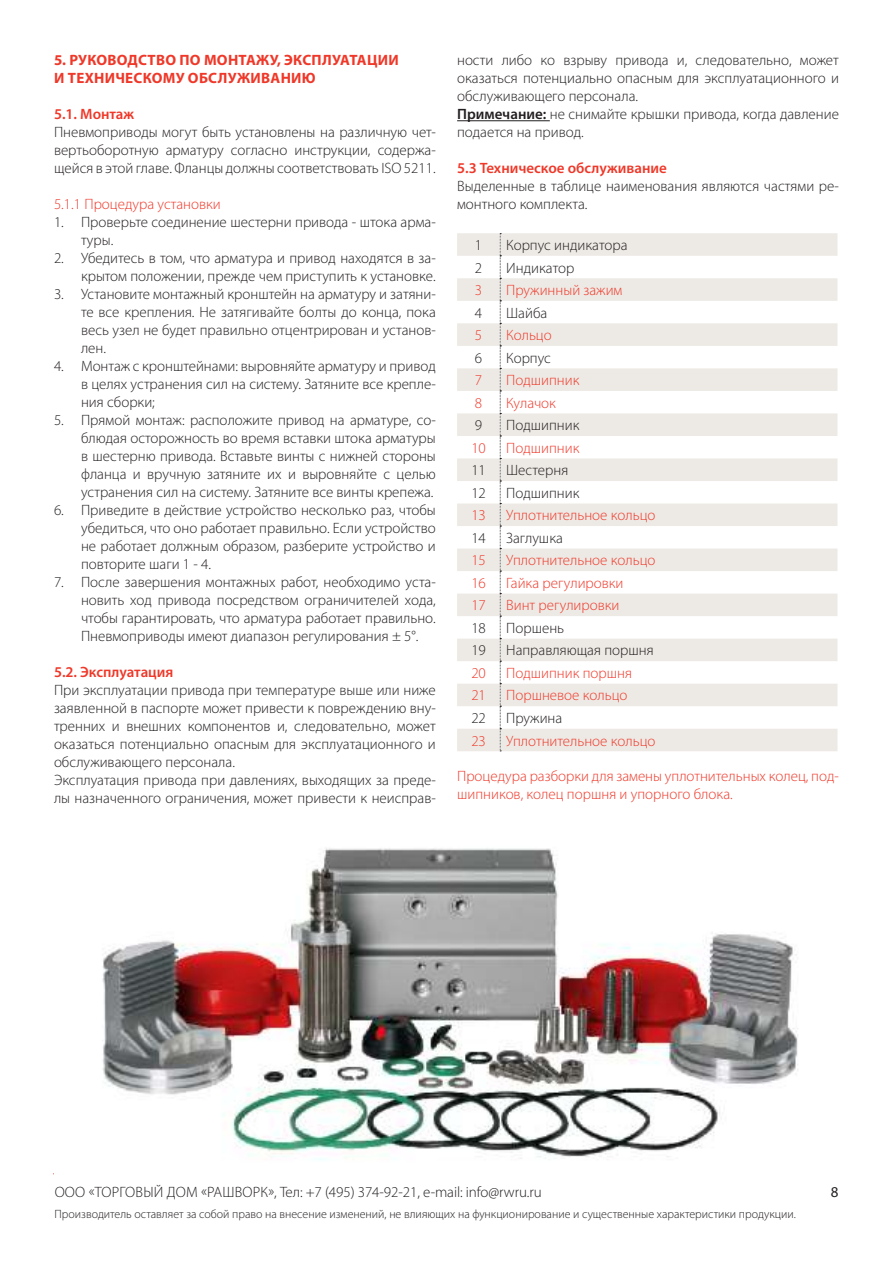
<style>
.page{position:relative;width:893px;height:1263px;background:#fff}
.page>*{position:absolute;margin:0;border:0;box-sizing:border-box;transform-origin:0 0}
.t1{font:300 15px/18px "Myriad Pro";color:#231f20;text-align:justify}
.t2{font:300 15px/18px "Myriad Pro";color:#ef3829}
.t3{font:700 15px/18px "Myriad Pro";letter-spacing:.02em;color:#ef3829}
.t4{font:600 15px "Myriad Pro";color:#ef3829}
.t5{font:15px "Myriad Pro";color:#231f20}
.t6{font:300 12px "Myriad Pro";color:#231f20}
.s1{font-weight:600}
</style>
<div class="page">
<hr style="left:53px;top:1173px;width:785px;height:1px;background:#ef3829">
<hr style="left:457px;top:120px;width:93px;height:1px;background:#231f20">
<svg style="left:457px;top:233px;width:380px;height:518px;fill:#edeae5"></svg>
<svg style="left:500px;top:233px;width:1px;height:518px"></svg>
<img style="left:54px;top:848px;width:784px;height:326px">
<p class="t3" style="left:54px;top:52px;width:346px">5. РУКОВОДСТВО ПО МОНТАЖУ, ЭКСПЛУАТАЦИИ<br>И ТЕХНИЧЕСКОМУ ОБСЛУЖИВАНИЮ</p>
<p class="t4" style="left:54px;top:107px;width:82px">5.1. Монтаж</p>
<p class="t1" style="left:54px;top:124px;width:383px">Пневмоприводы могут быть установлены на различную чет&shy;вертьоборотную арматуру согласно инструкции, содержа&shy;щейся в этой главе. Фланцы должны соответствовать ISO 5211.</p>
<p class="t2" style="left:54px;top:196px;width:168px">5.1.1 Процедура установки</p>
<p class="t1" style="left:81px;top:214px;width:356px;text-indent:-27px">1. Проверьте соединение шестерни привода - штока арма&shy;туры.</p>
<p class="t1" style="left:54px;top:250px;width:383px;text-align:right">2. Убедитесь в том, что арматура и привод находятся в за&shy;крытом положении, прежде чем приступить к установке.</p>
<p class="t1" style="left:81px;top:286px;width:356px;text-indent:-27px">3. Установите монтажный кронштейн на арматуру и затяни&shy;те все крепления. Не затягивайте болты до конца, пока весь узел не будет правильно отцентрирован и установ&shy;лен.</p>
<p class="t1" style="left:81px;top:358px;width:356px;text-indent:-27px">4. Монтаж с кронштейнами: выровняйте арматуру и привод в целях устранения сил на систему. Затяните все крепле&shy;ния сборки;</p>
<p class="t1" style="left:81px;top:412px;width:356px;text-indent:-27px">5. Прямой монтаж: расположите привод на арматуре, со&shy;блюдая осторожность во время вставки штока арматуры в шестерню привода. Вставьте винты с нижней стороны фланца и вручную затяните их и выровняйте с целью устранения сил на систему. Затяните все винты крепежа.</p>
<p class="t1" style="left:81px;top:502px;width:356px;text-indent:-27px">6. Приведите в действие устройство несколько раз, чтобы убедиться, что оно работает правильно. Если устройство не работает должным образом, разберите устройство и повторите шаги 1 - 4.</p>
<p class="t1" style="left:81px;top:574px;width:356px;text-indent:-27px">7. После завершения монтажных работ, необходимо уста&shy;новить ход привода посредством ограничителей хода, чтобы гарантировать, что арматура работает правильно.<br>Пневмоприводы имеют диапазон регулирования ± 5°.</p>
<p class="t4" style="left:54px;top:665px;width:121px">5.2. Эксплуатация</p>
<p class="t1" style="left:54px;top:682px;width:383px;text-align:left">При эксплуатации привода при температуре выше или ниже заявленной в паспорте может привести к повреждению вну&shy;тренних и внешних компонентов и, следовательно, может оказаться потенциально опасным для эксплуатационного и обслуживающего персонала.<br>Эксплуатация привода при давлениях, выходящих за преде&shy;лы назначенного ограничения, может привести к неисправ-</p>
<p class="t1" style="left:457px;top:52px;width:383px;text-align:left">ности либо ко взрыву привода и, следовательно, может оказаться потенциально опасным для эксплуатационного и обслуживающего персонала.<br><span class="s1">Примечание:</span> не снимайте крышки привода, когда давление подается на привод.</p>
<p class="t4" style="left:457px;top:161px;width:211px">5.3 Техническое обслуживание</p>
<p class="t1" style="left:457px;top:178px;width:383px">Выделенные в таблице наименования являются частями ре&shy;монтного комплекта.</p>
<p class="t1" style="left:475px;top:237px;width:9px">1</p>
<p class="t1" style="left:506px;top:237px;width:123px">Корпус индикатора</p>
<p class="t1" style="left:475px;top:259px;width:9px">2</p>
<p class="t1" style="left:506px;top:259px;width:70px">Индикатор</p>
<p class="t2" style="left:475px;top:282px;width:9px">3</p>
<p class="t2" style="left:506px;top:282px;width:118px">Пружинный зажим</p>
<p class="t1" style="left:475px;top:304px;width:9px">4</p>
<p class="t1" style="left:506px;top:304px;width:43px">Шайба</p>
<p class="t2" style="left:475px;top:327px;width:9px">5</p>
<p class="t2" style="left:506px;top:327px;width:47px">Кольцо</p>
<p class="t1" style="left:475px;top:349px;width:9px">6</p>
<p class="t1" style="left:506px;top:349px;width:46px">Корпус</p>
<p class="t2" style="left:475px;top:372px;width:9px">7</p>
<p class="t2" style="left:506px;top:372px;width:75px">Подшипник</p>
<p class="t2" style="left:475px;top:394px;width:9px">8</p>
<p class="t2" style="left:506px;top:394px;width:51px">Кулачок</p>
<p class="t1" style="left:475px;top:417px;width:9px">9</p>
<p class="t1" style="left:506px;top:417px;width:75px">Подшипник</p>
<p class="t2" style="left:471px;top:439px;width:16px">10</p>
<p class="t2" style="left:506px;top:439px;width:75px">Подшипник</p>
<p class="t1" style="left:471px;top:462px;width:16px">11</p>
<p class="t1" style="left:506px;top:462px;width:64px">Шестерня</p>
<p class="t1" style="left:471px;top:484px;width:16px">12</p>
<p class="t1" style="left:506px;top:484px;width:75px">Подшипник</p>
<p class="t2" style="left:471px;top:507px;width:16px">13</p>
<p class="t2" style="left:506px;top:507px;width:151px">Уплотнительное кольцо</p>
<p class="t1" style="left:471px;top:529px;width:16px">14</p>
<p class="t1" style="left:506px;top:529px;width:58px">Заглушка</p>
<p class="t2" style="left:471px;top:552px;width:16px">15</p>
<p class="t2" style="left:506px;top:552px;width:151px">Уплотнительное кольцо</p>
<p class="t2" style="left:471px;top:574px;width:16px">16</p>
<p class="t2" style="left:506px;top:574px;width:119px">Гайка регулировки</p>
<p class="t2" style="left:471px;top:597px;width:16px">17</p>
<p class="t2" style="left:506px;top:597px;width:115px">Винт регулировки</p>
<p class="t1" style="left:471px;top:619px;width:16px">18</p>
<p class="t1" style="left:506px;top:619px;width:59px">Поршень</p>
<p class="t1" style="left:471px;top:642px;width:16px">19</p>
<p class="t1" style="left:506px;top:642px;width:149px">Направляющая поршня</p>
<p class="t2" style="left:471px;top:664px;width:16px">20</p>
<p class="t2" style="left:506px;top:664px;width:127px">Подшипник поршня</p>
<p class="t2" style="left:471px;top:687px;width:16px">21</p>
<p class="t2" style="left:506px;top:687px;width:123px">Поршневое кольцо</p>
<p class="t1" style="left:471px;top:710px;width:16px">22</p>
<p class="t1" style="left:506px;top:710px;width:58px">Пружина</p>
<p class="t2" style="left:471px;top:732px;width:16px">23</p>
<p class="t2" style="left:506px;top:732px;width:151px">Уплотнительное кольцо</p>
<p class="t2" style="left:457px;top:768px;width:383px">Процедура разборки для замены уплотнительных колец, под&shy;шипников, колец поршня и упорного блока.</p>
<p class="t1" style="left:55px;top:1183px;width:488px">ООО «ТОРГОВЫЙ ДОМ «РАШВОРК», Тел: +7 (495) 374-92-21, e-mail: info@rwru.ru</p>
<p class="t6" style="left:55px;top:1208px;width:743px">Производитель оставляет за собой право на внесение изменений, не влияющих на функционирование и существенные характеристики продукции.</p>
<p class="t5" style="left:831px;top:1186px;width:9px">8</p>
</div>
